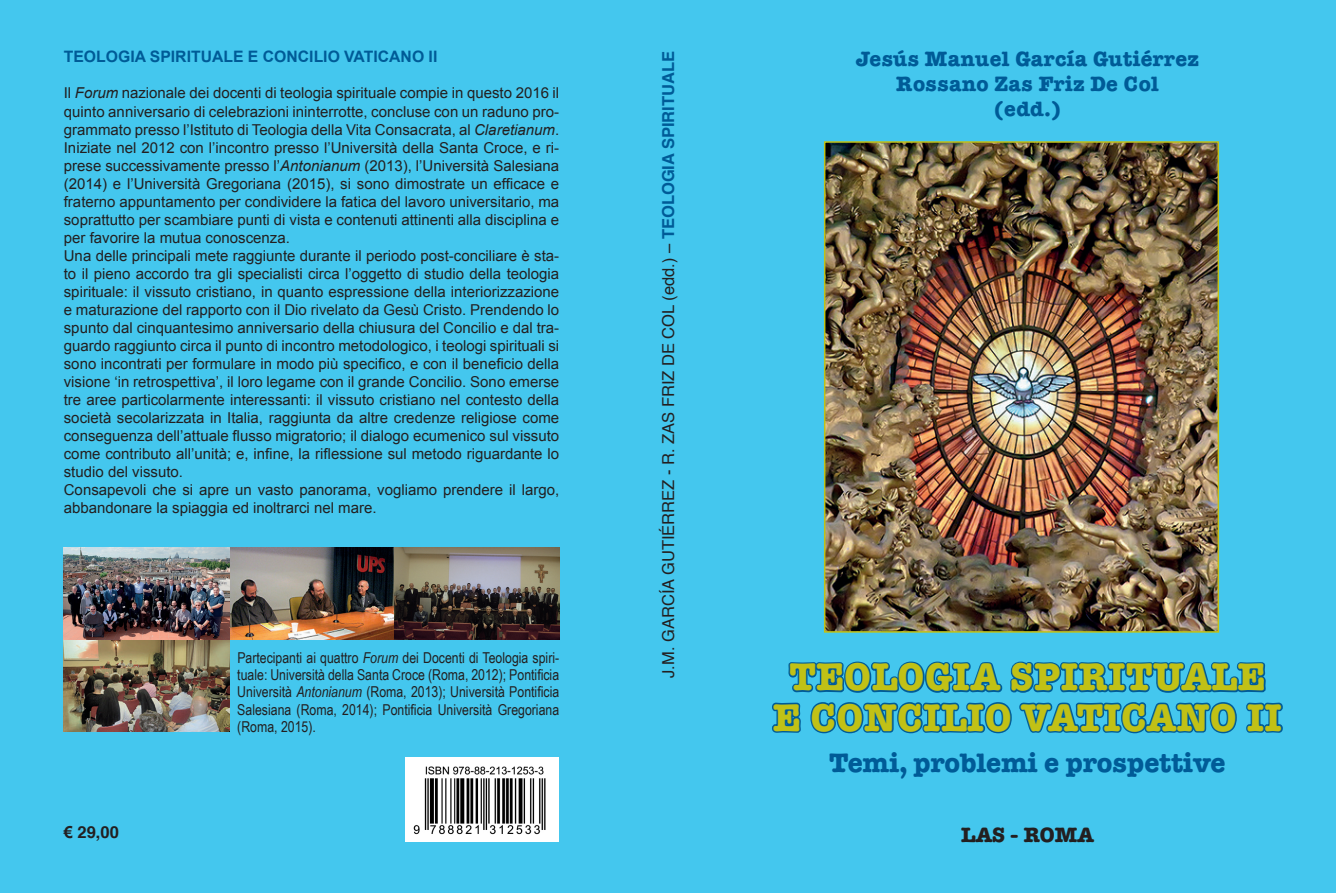
<style>
.page{position:relative;width:1336px;height:893px;background:#fff}
.page>*{position:absolute;margin:0;border:0;box-sizing:border-box;transform-origin:0 0}
.t1{font:700 39px/40.5px "American Typewriter Std";letter-spacing:.02em;color:#c1c116;text-align:center;scale:.95 1}
.t2{font:700 27px "American Typewriter Std";color:#005b97}
.t3{font:700 21px/25.2px "American Typewriter Std";letter-spacing:.02em;color:#005b97;text-align:center}
.t4{font:700 21px "American Typewriter Std";color:#231f20}
.t5{font:16.5px "Helvetica";color:#231f20}
.t6{font:700 16.5px "Helvetica";color:#231f20}
.t7{font:700 15.75px "Arial";color:#005b97}
.t8{font:15px/18px "Arial";color:#231f20}
.t9{font:15px/17.2px "Arial Narrow";color:#231f20;text-align:justify}
.s1{font-style:italic}
.s2{font-family:"Arial"}
.s3{font-weight:700;color:#005b97}
</style>
<div class="page">
<div style="left:0;top:0;width:1335px;height:893px;background:#44c7ee"></div>
<img style="left:406px;top:758px;width:153px;height:84px">
<svg style="left:772px;top:661px;width:511px;height:73px"></svg>
<img style="left:826px;top:144px;width:389px;height:486px">
<div style="left:823px;top:141px;width:395px;height:492px;border:2px solid #c1c116"></div>
<img style="left:64px;top:639px;width:165px;height:93px">
<img style="left:64px;top:547px;width:495px;height:92px">
<p class="t7" style="left:64px;top:47px;width:375px">TEOLOGIA SPIRITUALE E CONCILIO VATICANO II</p>
<p class="t8" style="left:64px;top:84px;width:497px">Il <span class="s1">Forum</span> nazionale dei docenti di teologia spirituale compie in questo 2016 il quinto anniversario di celebrazioni ininterrotte, concluse con un raduno pro&shy;grammato presso l’Istituto di Teologia della Vita Consacrata, al <span class="s1">Claretianum</span>.<br>Iniziate nel 2012 con l’incontro presso l’Università della Santa Croce, e ri&shy;prese successivamente presso l’<span class="s1">Antonianum</span> (2013), l’Università Salesiana (2014) e l’Università Gregoriana (2015), si sono dimostrate un efficace e fraterno appuntamento per condividere la fatica del lavoro universitario, ma soprattutto per scambiare punti di vista e contenuti attinenti alla disciplina e per favorire la mutua conoscenza.<br>Una delle principali mete raggiunte durante il periodo post-conciliare è sta&shy;to il pieno accordo tra gli specialisti circa l’oggetto di studio della teologia spirituale: il vissuto cristiano, in quanto espressione della interiorizzazione e maturazione del rapporto con il Dio rivelato da Gesù Cristo. Prendendo lo spunto dal cinquantesimo anniversario della chiusura del Concilio e dal tra&shy;guardo raggiunto circa il punto di incontro metodologico, i teologi spirituali si sono incontrati per formulare in modo più specifico, e con il beneficio della visione ‘in retrospettiva’, il loro legame con il grande Concilio. Sono emerse tre aree particolarmente interessanti: il vissuto cristiano nel contesto della società secolarizzata in Italia, raggiunta da altre credenze religiose come conseguenza dell’attuale flusso migratorio; il dialogo ecumenico sul vissuto come contributo all’unità; e, infine, la riflessione sul metodo riguardante lo studio del vissuto.<br>Consapevoli che si apre un vasto panorama, vogliamo prendere il largo, abbandonare la spiaggia ed inoltrarci nel mare.</p>
<p class="t6" style="left:64px;top:819px;width:57px"><span class="s2">€</span> 29,00</p>
<p class="t9" style="left:237px;top:648px;width:323px">Partecipanti ai quattro <span class="s1">Forum</span> dei Docenti di Teologia spiri&shy;tuale: Università della Santa Croce (Roma, 2012); Pontificia Università <span class="s1">Antonianum</span> (Roma, 2013); Università Pontificia Salesiana (Roma, 2014); Pontificia Università Gregoriana (Roma, 2015).</p>
<p class="t5" style="left:655px;top:678px;width:628px;rotate:-90deg">J.M. GARCÍA GUTIÉRREZ - R. ZAS FRIZ DE COL (edd.) – <span class="s3">TEOLOGIA SPIRITUALE</span></p>
<h3 class="t3" style="left:855px;top:46px;width:344px">Jesús Manuel García Gutiérrez<br>Rossano Zas Friz De Col<br>(edd.)</h3>
<h1 class="t1" style="left:773px;top:657px;width:537px">TEOLOGIA SPIRITUALE<br>E CONCILIO VATICANO II</h1>
<h2 class="t2" style="left:829px;top:747px;width:398px">Temi, problemi e prospettive</h2>
<h3 class="t4" style="left:960px;top:823px;width:134px">LAS - ROMA</h3>
</div>
